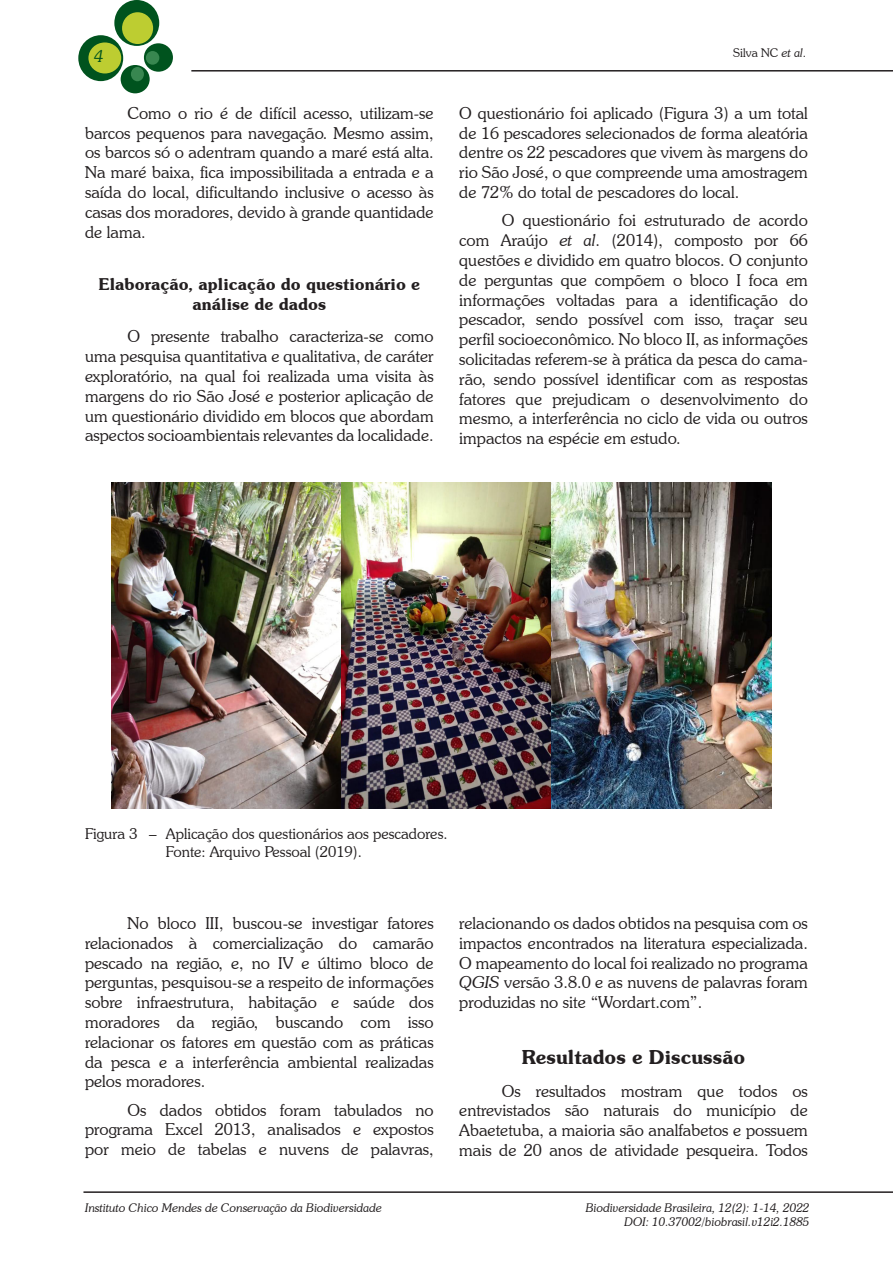
<style>
.page{position:relative;width:893px;height:1263px;background:#fff}
.page>*{position:absolute;margin:0;border:0;box-sizing:border-box;transform-origin:0 0}
.titulo_1{font:600 19.5px "Souvenir IT Cby BT";color:#231f20}
.texto{font:300 16.5px/19.8px "Souvenir IT Cby BT";color:#231f20;text-align:justify}
.titulo_2{font:600 16.5px/19.8px "Souvenir IT Cby BT";color:#231f20;text-align:center}
.t1{font:italic 300 16.5px "Souvenir IT Cby BT";color:#00531e}
.figura{font:300 15px "Souvenir IT Cby BT";color:#231f20}
.t2{font:italic 300 12px/14.4px "Souvenir IT Cby BT";color:#231f20;text-align:right}
.t3{font:300 12px "Souvenir IT Cby BT";color:#231f20}
.s1{font-style:italic}
</style>
<div class="page">
<div style="left:114px;top:0;width:45px;height:46px;background:#00531e;border-radius:50%"></div>
<div style="left:78px;top:35px;width:45px;height:46px;background:#00531e;border-radius:50%"></div>
<div style="left:144px;top:43px;width:29px;height:29px;background:#00531e;border-radius:50%"></div>
<div style="left:121px;top:65px;width:29px;height:28px;background:#00531e;border-radius:50%"></div>
<div style="left:122px;top:12px;width:31px;height:32px;background:#bdcd31;border-radius:50%"></div>
<div style="left:88px;top:42px;width:33px;height:31px;background:#bdcd31;border-radius:50%"></div>
<div style="left:146px;top:51px;width:13px;height:14px;background:#388750;border-radius:50%"></div>
<div style="left:131px;top:67px;width:13px;height:14px;background:#388750;border-radius:50%"></div>
<hr style="left:83px;top:1191px;width:810px;height:2px;background:#231f20">
<hr style="left:191px;top:70px;width:702px;height:2px;background:#231f20">
<img style="left:112px;top:482px;width:659px;height:326px">
<p class="t1" style="left:95px;top:46px;width:11px">4</p>
<p class="texto" style="left:85px;top:103px;width:350px;text-indent:43px">Como o rio é de difícil acesso, utilizam-se barcos pequenos para navegação. Mesmo assim, os barcos só o adentram quando a maré está alta.<br>Na maré baixa, fica impossibilitada a entrada e a saída do local, dificultando inclusive o acesso às casas dos moradores, devido à grande quantidade de lama.</p>
<p class="titulo_2" style="left:99px;top:274px;width:323px">Elaboração, aplicação do questionário e análise de dados</p>
<p class="texto" style="left:85px;top:326px;width:350px;text-indent:43px">O presente trabalho caracteriza-se como uma pesquisa quantitativa e qualitativa, de caráter exploratório, na qual foi realizada uma visita às margens do rio São José e posterior aplicação de um questionário dividido em blocos que abordam aspectos socioambientais relevantes da localidade.</p>
<p class="t3" style="left:733px;top:46px;width:74px">Silva NC <span class="s1">et al</span>.</p>
<p class="texto" style="left:459px;top:103px;width:350px">O questionário foi aplicado (Figura 3) a um total de 16 pescadores selecionados de forma aleatória dentre os 22 pescadores que vivem às margens do rio São José, o que compreende uma amostragem de 72% do total de pescadores do local.</p>
<p class="texto" style="left:459px;top:210px;width:350px;text-indent:43px">O questionário foi estruturado de acordo com Araújo <span class="s1">et al</span>. (2014), composto por 66 questões e dividido em quatro blocos. O conjunto de perguntas que compõem o bloco I foca em informações voltadas para a identificação do pescador, sendo possível com isso, traçar seu perfil socioeconômico. No bloco II, as informações solicitadas referem-se à prática da pesca do cama&shy;rão, sendo possível identificar com as respostas fatores que prejudicam o desenvolvimento do mesmo, a interferência no ciclo de vida ou outros impactos na espécie em estudo.</p>
<p class="figura" style="left:85px;top:825px;width:364px">Figura 3 – Aplicação dos questionários aos pescadores.</p>
<p class="figura" style="left:166px;top:843px;width:198px">Fonte: Arquivo Pessoal (2019).</p>
<p class="texto" style="left:85px;top:913px;width:350px;text-indent:43px">No bloco III, buscou-se investigar fatores relacionados à comercialização do camarão pescado na região, e, no IV e último bloco de perguntas, pesquisou-se a respeito de informações sobre infraestrutura, habitação e saúde dos moradores da região, buscando com isso relacionar os fatores em questão com as práticas da pesca e a interferência ambiental realizadas pelos moradores.</p>
<p class="texto" style="left:85px;top:1100px;width:350px;text-indent:43px">Os dados obtidos foram tabulados no programa Excel 2013, analisados e expostos por meio de tabelas e nuvens de palavras,</p>
<p class="t2" style="left:85px;top:1200px;width:298px">Instituto Chico Mendes de Conservação da Biodiversidade</p>
<p class="texto" style="left:459px;top:913px;width:350px">relacionando os dados obtidos na pesquisa com os impactos encontrados na literatura especializada.<br>O mapeamento do local foi realizado no programa <span class="s1">QGIS</span> versão 3.8.0 e as nuvens de palavras foram produzidas no site “Wordart.com”.</p>
<p class="titulo_1" style="left:522px;top:1045px;width:225px">Resultados e Discussão</p>
<p class="texto" style="left:459px;top:1081px;width:350px;text-indent:43px">Os resultados mostram que todos os entrevistados são naturais do município de Abaetetuba, a maioria são analfabetos e possuem mais de 20 anos de atividade pesqueira. Todos</p>
<p class="t2" style="left:586px;top:1200px;width:225px">Biodiversidade Brasileira, 12(2): 1-14, 2022<br>DOI: 10.37002/biobrasil.v12i2.1885</p>
</div>
